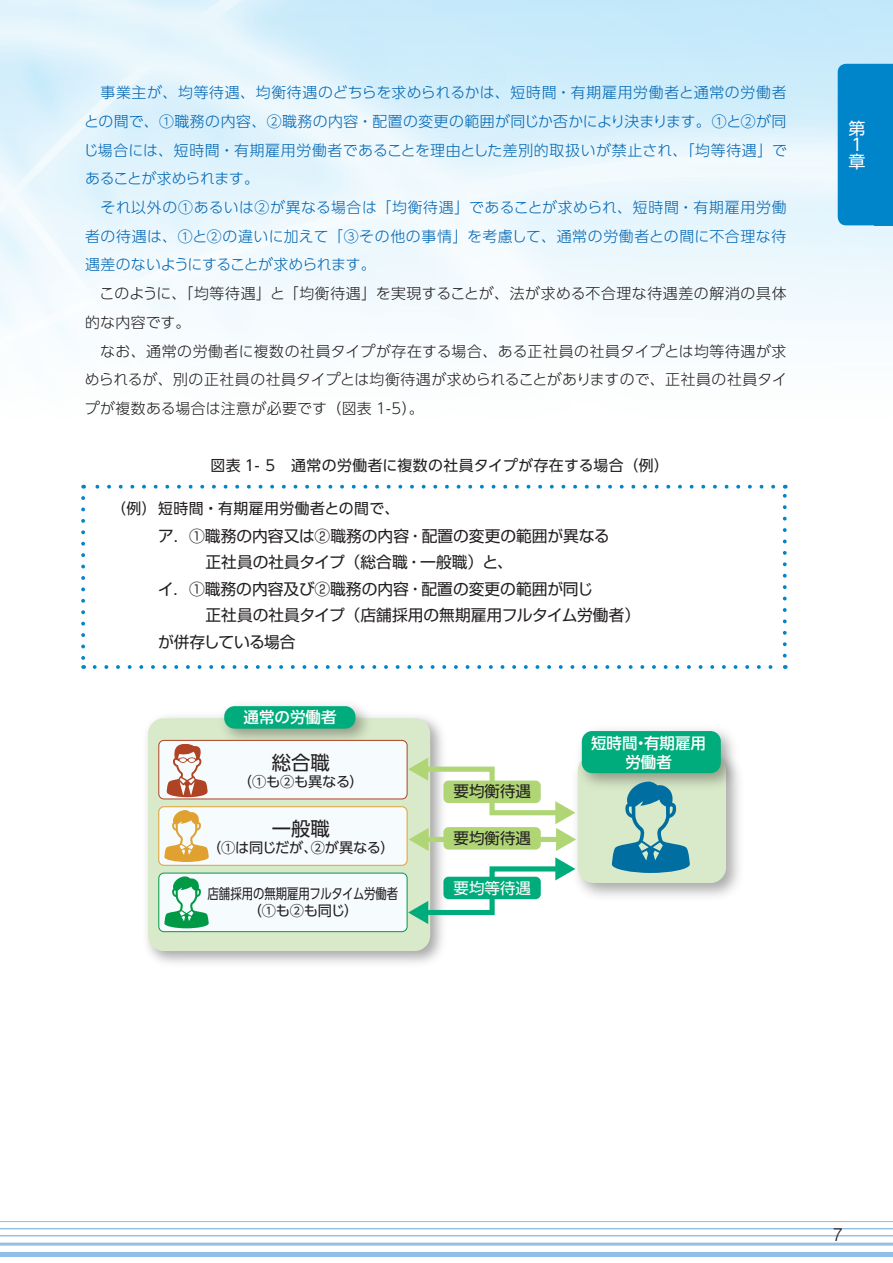
<style>
.page{position:relative;width:893px;height:1263px;background:#fff}
.page>*{position:absolute;margin:0;border:0;box-sizing:border-box;transform-origin:0 0}
.t1{font:19.35px "UD Shin Go Pr 6 N";color:#231f20}
.t2{font:300 18px "Helvetica";color:#231f20}
.t3{font:16.95px "UD Shin Go Pr 6 N";color:#fff}
.t4{font:15.75px/26.5px "Shin Go Pr 6 N";color:#231f20}
.t5{font:500 15.45px/18.6px "UD Shin Go Pr 6 N";color:#fff;text-align:center}
.t6{font:15.45px "UD Shin Go Pr 6 N";color:#231f20}
.t7{font:15.45px "UD Shin Go Pr 6 N";color:#fff}
.t8{font:300 14.85px/28.7px "UD Shin Go Pr 6 N";letter-spacing:.02em;color:#0166b3;text-align:justify}
.t9{font:300 14.85px/28.7px "UD Shin Go Pr 6 N";letter-spacing:.03em;color:#231f20}
.t10{font:14.85px "UD Shin Go Pr 6 N";letter-spacing:.03em;color:#231f20}
.t11{font:14.25px/17.1px "UD Shin Go Pr 6 N";letter-spacing:-.015em;color:#231f20;text-align:center;scale:.8 1}
.t12{font:14.25px "UD Shin Go Pr 6 N";letter-spacing:-.015em;color:#231f20}
</style>
<div class="page">
<img style="left:0;top:0;width:893px;height:1246px">
<hr style="left:0;top:1228px;width:893px;height:1px;background:#93bee5">
<hr style="left:0;top:1235px;width:893px;height:1px;background:#93bee5">
<hr style="left:0;top:1242px;width:893px;height:3px;background:#93bee5">
<hr style="left:0;top:1221px;width:893px;height:1px;background:#93bee5">
<div style="left:0;top:1252px;width:893px;height:5px;background:#93bee5"></div>
<div style="left:838px;top:64px;width:36px;height:161px;background:#0084ca"></div>
<div style="left:874px;top:64px;width:19px;height:161px;background:#0084ca"></div>
<svg style="left:95px;top:665px;width:684px;height:4px"></svg>
<svg style="left:81px;top:498px;width:4px;height:171px"></svg>
<svg style="left:783px;top:485px;width:4px;height:171px"></svg>
<svg style="left:83px;top:485px;width:690px;height:4px"></svg>
<img style="left:137px;top:708px;width:314px;height:262px">
<div style="left:148px;top:718px;width:282px;height:233px;background:#d9eaca;border-radius:15px"></div>
<img style="left:566px;top:744px;width:183px;height:162px">
<div style="left:578px;top:755px;width:148px;height:128px;background:#d9eaca;border-radius:15px"></div>
<img style="left:212px;top:698px;width:167px;height:42px">
<div style="left:224px;top:706px;width:131px;height:23px;background:#00ac7b;border-radius:10px"></div>
<img style="left:570px;top:719px;width:174px;height:77px">
<div style="left:582px;top:731px;width:139px;height:42px;background:#00ac7b;border-radius:10px"></div>
<div style="left:159px;top:740px;width:248px;height:59px;background:#f6fbfe;border-radius:5px"></div>
<div style="left:158px;top:740px;width:249px;height:59px;border:1px solid #af4323;border-radius:5px"></div>
<div style="left:159px;top:807px;width:248px;height:58px;background:#f6fbfe;border-radius:5px"></div>
<div style="left:158px;top:806px;width:249px;height:60px;border:1px solid #e0a130;border-radius:5px"></div>
<div style="left:159px;top:873px;width:248px;height:59px;background:#f6fbfe;border-radius:5px"></div>
<div style="left:158px;top:873px;width:249px;height:59px;border:1px solid #009a46;border-radius:5px"></div>
<svg style="left:408px;top:857px;width:167px;height:67px"></svg>
<svg style="left:408px;top:757px;width:168px;height:94px"></svg>
<svg style="left:164px;top:810px;width:45px;height:52px"></svg>
<svg style="left:611px;top:781px;width:79px;height:92px"></svg>
<svg style="left:164px;top:876px;width:45px;height:52px"></svg>
<svg style="left:167px;top:743px;width:41px;height:54px"></svg>
<p class="t8" style="left:83px;top:78px;width:705px;text-indent:17px">事業主が、均等待遇、均衡待遇のどちらを求められるかは、短時間・有期雇用労働者と通常の労働者との間で、①職務の内容、②職務の内容・配置の変更の範囲が同じか否かにより決まります。①と②が同じ場合には、短時間・有期雇用労働者であることを理由とした差別的取扱いが禁止され、「均等待遇」であることが求められます。</p>
<p class="t8" style="left:85px;top:192px;width:703px;text-indent:15px">それ以外の①あるいは②が異なる場合は「均衡待遇」であることが求められ、短時間・有期雇用労働者の待遇は、①と②の違いに加えて「③その他の事情」を考慮して、通常の労働者との間に不合理な待遇差のないようにすることが求められます。</p>
<p class="t9" style="left:85px;top:279px;width:703px;text-indent:15px">このように、「均等待遇」と「均衡待遇」を実現することが、法が求める不合理な待遇差の解消の具体的な内容です。</p>
<p class="t9" style="left:85px;top:336px;width:704px;text-align:justify;text-indent:16px">なお、通常の労働者に複数の社員タイプが存在する場合、ある正社員の社員タイプとは均等待遇が求められるが、別の正社員の社員タイプとは均衡待遇が求められることがありますので、正社員の社員タイプが複数ある場合は注意が必要です（図表 1-5）。</p>
<p class="t10" style="left:210px;top:454px;width:460px">図表 1- 5　通常の労働者に複数の社員タイプが存在する場合（例）</p>
<p class="t10" style="left:111px;top:496px;width:290px">（例）短時間・有期雇用労働者との間で、</p>
<p class="t4" style="left:158px;top:521px;width:483px">ア．①職務の内容又は②職務の内容・配置の変更の範囲が異なる<br>　　　正社員の社員タイプ（総合職・一般職）と、<br>イ．①職務の内容及び②職務の内容・配置の変更の範囲が同じ<br>　　　正社員の社員タイプ（店舗採用の無期雇用フルタイム労働者）が併存している場合</p>
<p class="t5" style="left:243px;top:708px;width:95px">通常の労働者</p>
<h1 class="t1" style="left:272px;top:747px;width:60px">総合職</h1>
<p class="t12" style="left:238px;top:770px;width:127px">（①も②も異なる）</p>
<h1 class="t1" style="left:272px;top:813px;width:60px">一般職</h1>
<p class="t12" style="left:207px;top:836px;width:189px">（①は同じだが、②が異なる）</p>
<p class="t11" style="left:208px;top:885px;width:240px">店舗採用の無期雇用フルタイム労働者（①も②も同じ）</p>
<p class="t6" style="left:454px;top:779px;width:79px">要均衡待遇</p>
<p class="t6" style="left:454px;top:825px;width:79px">要均衡待遇</p>
<p class="t7" style="left:454px;top:875px;width:79px">要均等待遇</p>
<p class="t5" style="left:591px;top:733px;width:117px">短時間・有期雇用労働者</p>
<p class="t3" style="left:848px;top:114px;width:19px">第</p>
<p class="t3" style="left:848px;top:131px;width:19px">１</p>
<p class="t3" style="left:848px;top:147px;width:19px">章</p>
<p class="t2" style="left:833px;top:1219px;width:12px">7</p>
</div>
